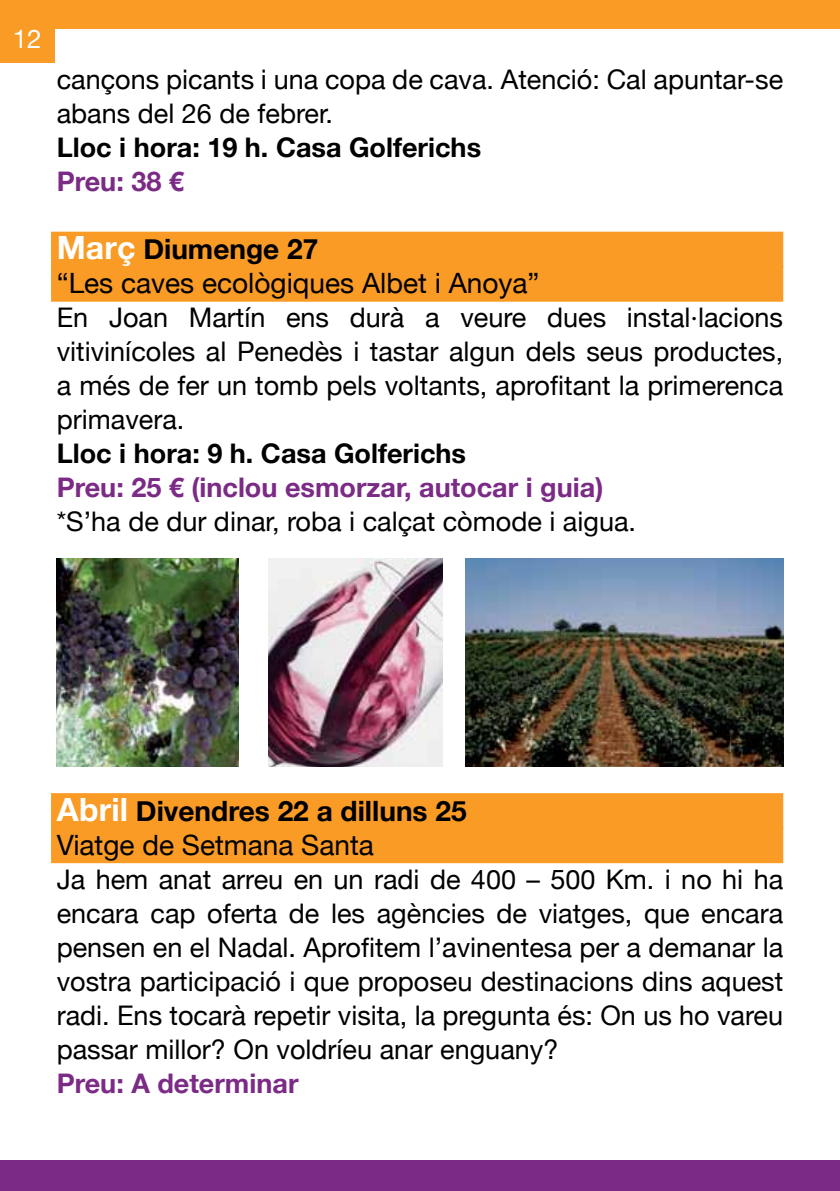
<style>
.page{position:relative;width:840px;height:1191px;background:#fff}
.page>*{position:absolute;margin:0;border:0;box-sizing:border-box;transform-origin:0 0}
.t1{font:28px/34px "Helvetica Neue";color:#000}
.t2{font:700 28px/34px "Helvetica Neue";color:#000}
.t3{font:27px/34px "Helvetica Neue";color:#000;text-align:justify}
.t4{font:700 27px "Helvetica Neue";color:#7b2b85}
.t5{font:700 27px "Helvetica Neue";color:#000}
.t6{font:26px "Helvetica Neue";color:#fff}
.s1{font-weight:700;font-size:32px;color:#fff}
.s2{font-weight:700}
.s3{font-size:32px;color:#fff}
.s4{font-weight:400}
</style>
<div class="page">
<div style="left:0;top:0;width:839px;height:29px;background:#f99b25"></div>
<div style="left:0;top:1161px;width:839px;height:30px;background:#7b2b85"></div>
<div style="left:0;top:9px;width:55px;height:53px;background:#f99b25"></div>
<div style="left:51px;top:232px;width:731px;height:36px;background:#f99b25"></div>
<div style="left:51px;top:266px;width:731px;height:36px;background:#f99b25"></div>
<div style="left:51px;top:793px;width:731px;height:36px;background:#f99b25"></div>
<div style="left:51px;top:827px;width:731px;height:36px;background:#f99b25"></div>
<img style="left:57px;top:559px;width:181px;height:207px">
<img style="left:268px;top:559px;width:174px;height:207px">
<img style="left:465px;top:559px;width:317px;height:207px">
<p class="t6" style="left:13px;top:23px;width:30px">12</p>
<p class="t3" style="left:57px;top:62px;width:727px">cançons picants i una copa de cava. Atenció: Cal apuntar-se abans del 26 de febrer.</p>
<p class="t5" style="left:57px;top:131px;width:425px">Lloc i hora: 19 h. Casa Golferichs</p>
<p class="t4" style="left:57px;top:165px;width:129px">Preu: 38 €</p>
<p class="t1" style="left:57px;top:232px;width:484px"><span class="s1">Març</span> <span class="s2">Diumenge 27<br></span>“Les caves ecològiques Albet i Anoya”</p>
<p class="t3" style="left:57px;top:300px;width:727px">En Joan Martín ens durà a veure dues instal·lacions vitivinícoles al Penedès i tastar algun dels seus productes, a més de fer un tomb pels voltants, aprofitant la primerenca primavera.</p>
<p class="t5" style="left:57px;top:437px;width:410px">Lloc i hora: 9 h. Casa Golferichs</p>
<p class="t4" style="left:57px;top:471px;width:547px">Preu: 25 € (inclou esmorzar, autocar i guia)</p>
<p class="t3" style="left:57px;top:504px;width:580px">*S’ha de dur dinar, roba i calçat còmode i aigua.</p>
<p class="t2" style="left:57px;top:793px;width:411px"><span class="s3">Abril</span> Divendres 22 a dilluns 25<br><span class="s4">Viatge de Setmana Santa</span></p>
<p class="t3" style="left:57px;top:861px;width:727px">Ja hem anat arreu en un radi de 400 – 500 Km. i no hi ha encara cap oferta de les agències de viatges, que encara pensen en el Nadal. Aprofitem l’avinentesa per a demanar la vostra participació i que proposeu destinacions dins aquest radi. Ens tocarà repetir visita, la pregunta és: On us ho vareu passar millor? On voldríeu anar enguany?</p>
<p class="t4" style="left:57px;top:1066px;width:243px">Preu: A determinar</p>
</div>
